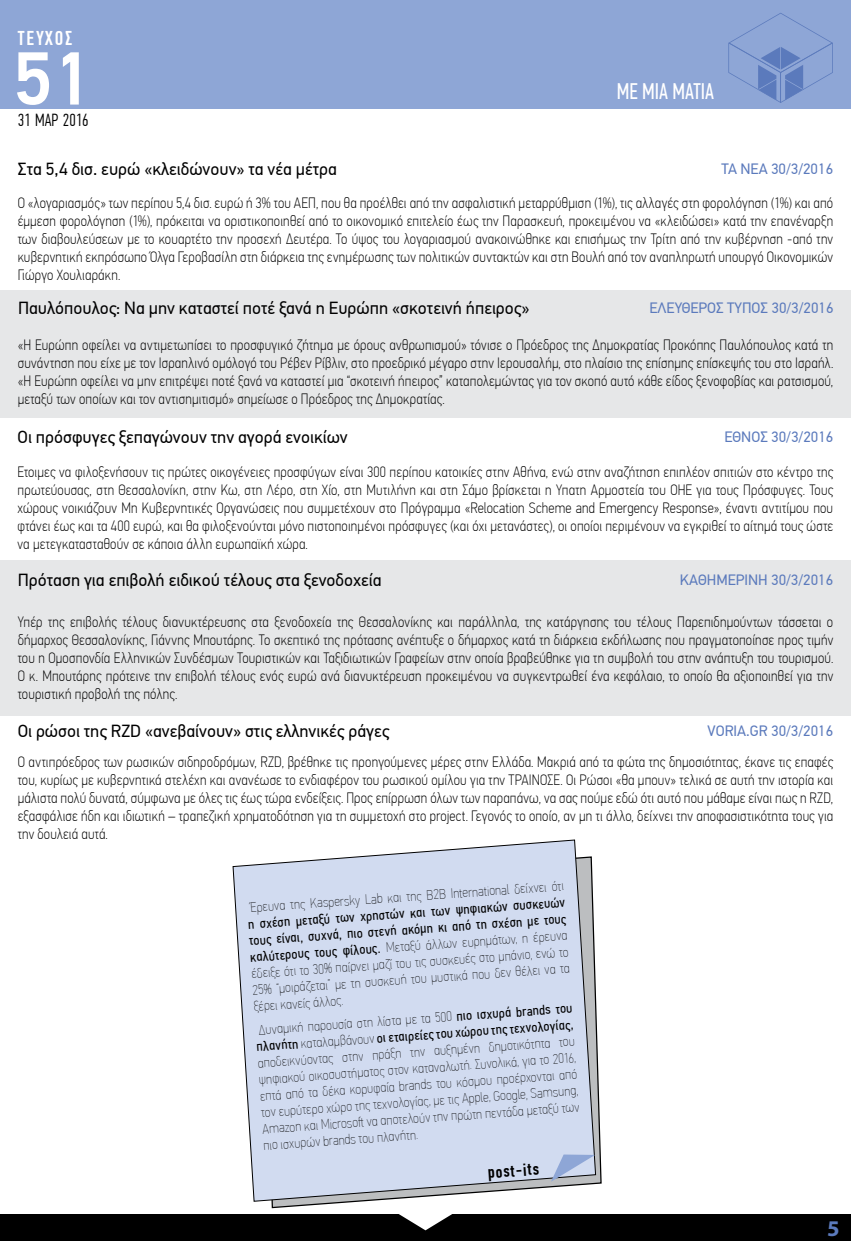
<style>
.page{position:relative;width:851px;height:1241px;background:#fff}
.page>*{position:absolute;margin:0;border:0;box-sizing:border-box;transform-origin:0 0}
.t1{font:500 75px "PF Din Text Pro";color:#fff}
.t2{font:22.5px "PF Din Text Comp Pro";color:#fff}
.t3{font:700 22.5px "Myriad Pro";color:#5b7abc}
.t4{font:500 20px "PF Din Text Comp Pro";letter-spacing:.1em;color:#fff}
.t5{font:17.5px "PF Din Text Pro";color:#000}
.t6{font:300 17.5px "PF Din Text Comp Pro";color:#000}
.t7{font:500 17.5px "PF Din Text Comp Pro";color:#000}
.t8{font:100 15px/18px "PF Din Text Cond Pro";letter-spacing:.01em;color:#000;text-align:justify}
.t9{font:15px "PF Din Text Pro";color:#5b7abc}
.t10{font:13.75px/16.5px "PF Din Text Cond Pro X Thin";color:#000;text-align:justify}
.t11{font:13.75px/16.5px "PF Din Text Cond Pro";color:#000}
.s1{font-family:"PF Din Text Cond Pro"}
.s2{font-family:"PF Din Text Cond Pro X Thin"}
</style>
<div class="page">
<div style="left:0;top:0;width:850px;height:108px;background:#8ea6d6"></div>
<div style="left:0;top:1214px;width:850px;height:26px;background:#000"></div>
<svg style="left:728px;top:13px;width:104px;height:90px"></svg>
<svg style="left:399px;top:1214px;width:53px;height:16px"></svg>
<div style="left:0;top:598px;width:850px;height:117px;background:#e6e7e8"></div>
<div style="left:0;top:325px;width:850px;height:92px;background:#e6e7e8"></div>
<div style="left:0;top:560px;width:652px;height:38px;background:#e6e7e8"></div>
<div style="left:0;top:290px;width:618px;height:35px;background:#e6e7e8"></div>
<div style="left:492px;top:560px;width:358px;height:38px;background:#e6e7e8"></div>
<div style="left:596px;top:290px;width:254px;height:35px;background:#e6e7e8"></div>
<svg style="left:261px;top:997px;width:341px;height:211px"></svg>
<svg style="left:232px;top:839px;width:364px;height:362px;background:#d1daed"></svg>
<svg style="left:551px;top:1154px;width:44px;height:27px"></svg>
<h3 class="t4" style="left:18px;top:27px;width:56px">ΤΕΥΧΟΣ</h3>
<h1 class="t1" style="left:13px;top:34px;width:80px">51</h1>
<p class="t6" style="left:18px;top:110px;width:72px">31 ΜΑΡ 2016</p>
<p class="t5" style="left:18px;top:159px;width:320px">ΣΤΑ 5,4 ΔΙΣ. ΕΥΡΏ «ΚΛΕΙΔΏΝΟΥΝ» ΤΑ ΝΈΑ ΜΈΤΡΑ</p>
<h2 class="t2" style="left:616px;top:78px;width:99px">ΜΕ ΜΙΑ ΜΑΤΙΑ</h2>
<p class="t9" style="left:721px;top:160px;width:113px">TA NEA 30/3/2016</p>
<p class="t8" style="left:18px;top:193px;width:816px">Ο «λογαριασμός» των περίπου 5,4 δισ. ευρώ ή 3% του ΑΕΠ, που θα προέλθει από την ασφαλιστική μεταρρύθμιση (1%), τις αλλαγές στη φορολόγηση (1%) και από έμμεση φορολόγηση (1%), πρόκειται να οριστικοποιηθεί από το οικονομικό επιτελείο έως την Παρασκευή, προκειμένου να «κλειδώσει» κατά την επανέναρξη των διαβουλεύσεων με το κουαρτέτο την προσεχή Δευτέρα. Το ύψος του λογαριασμού ανακοινώθηκε και επισήμως την Τρίτη από την κυβέρνηση -από την κυβερνητική εκπρόσωπο Όλγα Γεροβασίλη στη διάρκεια της ενημέρωσης των πολιτικών συντακτών και στη Βουλή από τον αναπληρωτή υπουργό Οικονομικών Γιώργο Χουλιαράκη.</p>
<p class="t5" style="left:18px;top:298px;width:513px">ΠΑΥΛΌΠΟΥΛΟΣ: ΝΑ ΜΗΝ ΚΑΤΑΣΤΕΊ ΠΟΤΈ ΞΑΝΆ Η ΕΥΡΏΠΗ «ΣΚΟΤΕΙΝΉ ΉΠΕΙΡΟΣ»</p>
<p class="t9" style="left:649px;top:299px;width:186px">ΕΛΕΥΘΕΡΟΣ ΤΥΠΟΣ 30/3/2016</p>
<p class="t8" style="left:18px;top:336px;width:816px">«Η Ευρώπη οφείλει να αντιμετωπίσει το προσφυγικό ζήτημα με όρους ανθρωπισμού» τόνισε ο Πρόεδρος της Δημοκρατίας Προκόπης Παυλόπουλος κατά τη συνάντηση που είχε με τον Ισραηλινό ομόλογό του Ρέβεν Ρίβλιν, στο προεδρικό μέγαρο στην Ιερουσαλήμ, στο πλαίσιο της επίσημης επίσκεψής του στο Ισραήλ. «Η Ευρώπη οφείλει να μην επιτρέψει ποτέ ξανά να καταστεί μια “σκοτεινή ήπειρος” καταπολεμώντας για τον σκοπό αυτό κάθε είδος ξενοφοβίας και ρατσισμού, μεταξύ των οποίων και τον αντισημιτισμό» σημείωσε ο Πρόεδρος της Δημοκρατίας.</p>
<p class="t5" style="left:18px;top:426px;width:331px">ΟΙ ΠΡΌΣΦΥΓΕΣ ΞΕΠΑΓΏΝΟΥΝ ΤΗΝ ΑΓΟΡΆ ΕΝΟΙΚΊΩΝ</p>
<p class="t9" style="left:724px;top:428px;width:110px">ΕΘΝΟΣ 30/3/2016</p>
<p class="t8" style="left:18px;top:463px;width:816px">Ετοιμες να φιλοξενήσουν τις πρώτες οικογένειες προσφύγων είναι 300 περίπου κατοικίες στην Αθήνα, ενώ στην αναζήτηση επιπλέον σπιτιών στο κέντρο της πρωτεύουσας, στη Θεσσαλονίκη, στην Κω, στη Λέρο, στη Χίο, στη Μυτιλήνη και στη Σάμο βρίσκεται η Υπατη Αρμοστεία του ΟΗΕ για τους Πρόσφυγες. Τους χώρους νοικιάζουν Μη Κυβερνητικές Οργανώσεις που συμμετέχουν στο Πρόγραμμα «Relocation Scheme and Emergency Response», έναντι αντιτίμου που φτάνει έως και τα 400 ευρώ, και θα φιλοξενούνται μόνο πιστοποιημένοι πρόσφυγες (και όχι μετανάστες), οι οποίοι περιμένουν να εγκριθεί το αίτημά τους ώστε να μετεγκατασταθούν σε κάποια άλλη ευρωπαϊκή χώρα.</p>
<p class="t5" style="left:18px;top:570px;width:365px">ΠΡΌΤΑΣΗ ΓΙΑ ΕΠΙΒΟΛΉ ΕΙΔΙΚΟΎ ΤΈΛΟΥΣ ΣΤΑ ΞΕΝΟΔΟΧΕΊΑ</p>
<p class="t9" style="left:679px;top:571px;width:155px">ΚΑΘΗΜΕΡΙΝΗ 30/3/2016</p>
<p class="t8" style="left:18px;top:612px;width:816px">Υπέρ της επιβολής τέλους διανυκτέρευσης στα ξενοδοχεία της Θεσσαλονίκης και παράλληλα, της κατάργησης του τέλους Παρεπιδημούντων τάσσεται ο δήμαρχος Θεσσαλονίκης, Γιάννης Μπουτάρης. Το σκεπτικό της πρότασης ανέπτυξε ο δήμαρχος κατά τη διάρκεια εκδήλωσης που πραγματοποίησε προς τιμήν του η Ομοσπονδία Ελληνικών Συνδέσμων Τουριστικών και Ταξιδιωτικών Γραφείων στην οποία βραβεύθηκε για τη συμβολή του στην ανάπτυξη του τουρισμού.<br>Ο κ. Μπουτάρης πρότεινε την επιβολή τέλους ενός ευρώ ανά διανυκτέρευση προκειμένου να συγκεντρωθεί ένα κεφάλαιο, το οποίο θα αξιοποιηθεί για την τουριστική προβολή της πόλης.</p>
<p class="t5" style="left:18px;top:720px;width:373px">ΟΙ ΡΏΣΟΙ ΤΗΣ RZD «ΑΝΕΒΑΊΝΟΥΝ» ΣΤΙΣ ΕΛΛΗΝΙΚΈΣ ΡΆΓΕΣ</p>
<p class="t9" style="left:707px;top:722px;width:127px">VORIA.GR 30/3/2016</p>
<p class="t8" style="left:18px;top:752px;width:816px">Ο αντιπρόεδρος των ρωσικών σιδηροδρόμων, RZD, βρέθηκε τις προηγούμενες μέρες στην Ελλάδα. Μακριά από τα φώτα της δημοσιότητας, έκανε τις επαφές του, κυρίως με κυβερνητικά στελέχη και ανανέωσε το ενδιαφέρον του ρωσικού ομίλου για την ΤΡΑΙΝΟΣΕ. Οι Ρώσοι «θα μπουν» τελικά σε αυτή την ιστορία και μάλιστα πολύ δυνατά, σύμφωνα με όλες τις έως τώρα ενδείξεις. Προς επίρρωση όλων των παραπάνω, να σας πούμε εδώ ότι αυτό που μάθαμε είναι πως η RZD, εξασφάλισε ήδη και ιδιωτική – τραπεζική χρηματοδότηση για τη συμμετοχή στο project. Γεγονός το οποίο, αν μη τι άλλο, δείχνει την αποφασιστικότητα τους για την δουλειά αυτά.</p>
<p class="t10" style="left:250px;top:898px;width:315px;rotate:-4deg">Έρευνα της Kaspersky Lab και της B2B International δείχνει ότι</p>
<p class="t11" style="left:247px;top:915px;width:319px;rotate:-4deg">η σχέση μεταξύ των χρηστών και των ψηφιακών συσκευών τους είναι, συχνά, πιο στενή ακόμη κι από τη σχέση με τους</p>
<p class="t10" style="left:250px;top:948px;width:319px;rotate:-4deg"><span class="s1">καλύτερους τους φίλους.</span> Μεταξύ άλλων ευρημάτων, η έρευνα έδειξε ότι το 30% παίρνει μαζί του τις συσκευές στο μπάνιο, ενώ το 25% “μοιράζεται” με τη συσκευή του μυστικά που δεν θέλει να τα ξέρει κανείς άλλος.</p>
<p class="t10" style="left:258px;top:1021px;width:315px;rotate:-4deg">Δυναμική παρουσία στη λίστα με τα 500 <span class="s1">πιο ισχυρά brands του</span></p>
<p class="t11" style="left:256px;top:1038px;width:319px;rotate:-4deg">πλανήτη <span class="s2">καταλαμβάνουν</span> οι εταιρείες του χώρου της τεχνολογίας,</p>
<p class="t10" style="left:257px;top:1054px;width:319px;rotate:-4deg">αποδεικνύοντας στην πράξη την αυξημένη δημοτικότητα του ψηφιακού οικοσυστήματος στον καταναλωτή. Συνολικά, για το 2016, επτά από τα δέκα κορυφαία brands του κόσμου προέρχονται από τον ευρύτερο χώρο της τεχνολογίας, με τις Apple, Google, Samsung, Amazon και Microsoft να αποτελούν την πρώτη πεντάδα μεταξύ των πιο ισχυρών brands του πλανήτη.</p>
<p class="t7" style="left:487px;top:1161px;width:53px;rotate:-4deg">post-its</p>
<h2 class="t3" style="left:826px;top:1213px;width:14px">5</h2>
</div>
